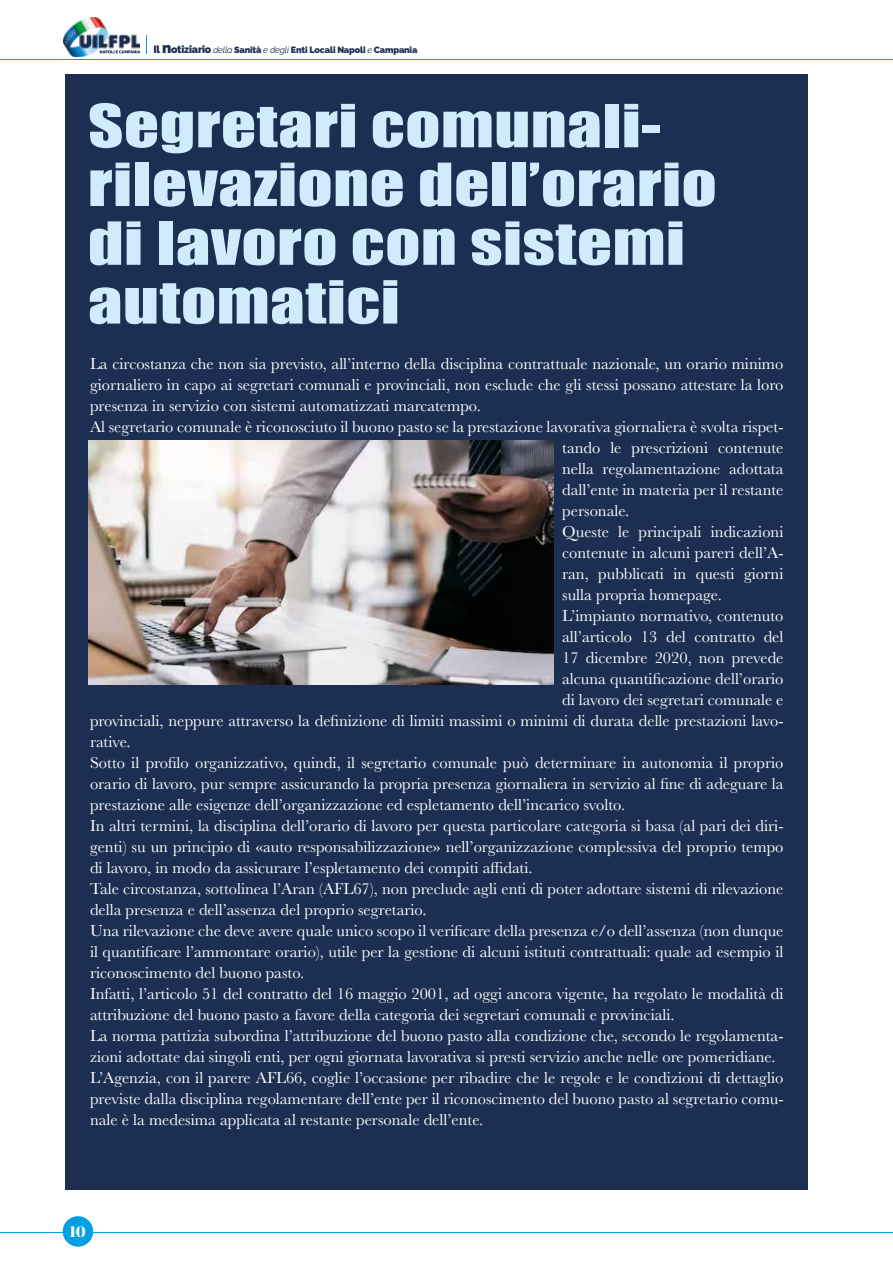
<style>
.page{position:relative;width:893px;height:1263px;background:#fff}
.page>*{position:absolute;margin:0;border:0;box-sizing:border-box;transform-origin:0 0}
.t1{font:54.9px/58.8px "Impact";letter-spacing:.01em;color:#cfebfc;scale:1.25 1}
.t2{font:16.5px "Baskerville";color:#fff}
.t3{font:15px "Abril Fatface";color:#fff}
.t4{font:900 9px "Raleway";letter-spacing:-.02em;color:#1c2e52}
.s1{font-size:10.5px}
.s2{font-size:15px}
.s3{font-weight:400;font-style:italic}
</style>
<div class="page">
<img style="left:64px;top:18px;width:76px;height:39px">
<svg style="left:146px;top:35px;width:1px;height:18px"></svg>
<hr style="left:0;top:59px;width:893px;height:1px;background:#009fe3">
<hr style="left:0;top:1232px;width:893px;height:1px;background:#009fe3">
<div style="left:63px;top:1217px;width:29px;height:29px;background:#009fe3;border-radius:50%"></div>
<div style="left:63px;top:1216px;width:30px;height:31px;border:2px solid #009fe3;border-radius:50%"></div>
<div style="left:66px;top:74px;width:742px;height:1115px;background:#1c2e52"></div>
<img style="left:88px;top:441px;width:466px;height:243px">
<p class="t4" style="left:153px;top:45px;width:265px"><span class="s1">Il</span> <span class="s2">n</span><span class="s1">otiziario</span> <span class="s3">della</span> Sanità <span class="s3">e degli</span> Enti Locali Napoli <span class="s3">e</span> Campania</p>
<h1 class="t1" style="left:88px;top:95px;width:504px">Segretari comunali&shy;rilevazione dell’orario di lavoro con sistemi automatici</h1>
<p class="t2" style="left:90px;top:353px;width:695px">La circostanza che non sia previsto, all’interno della disciplina contrattuale nazionale, un orario minimo</p>
<p class="t2" style="left:90px;top:374px;width:695px">giornaliero in capo ai segretari comunali e provinciali, non esclude che gli stessi possano attestare la loro</p>
<p class="t2" style="left:90px;top:395px;width:392px">presenza in servizio con sistemi automatizzati marcatempo.</p>
<p class="t2" style="left:90px;top:416px;width:695px">Al segretario comunale è riconosciuto il buono pasto se la prestazione lavorativa giornaliera è svolta rispet-</p>
<p class="t2" style="left:562px;top:437px;width:223px">tando le prescrizioni contenute</p>
<p class="t2" style="left:562px;top:458px;width:223px">nella regolamentazione adottata</p>
<p class="t2" style="left:562px;top:479px;width:223px">dall’ente in materia per il restante</p>
<p class="t2" style="left:562px;top:500px;width:69px">personale.</p>
<p class="t2" style="left:562px;top:521px;width:223px">Queste le principali indicazioni</p>
<p class="t2" style="left:562px;top:542px;width:223px">contenute in alcuni pareri dell’A-</p>
<p class="t2" style="left:562px;top:563px;width:223px">ran, pubblicati in questi giorni</p>
<p class="t2" style="left:562px;top:584px;width:161px">sulla propria homepage.</p>
<p class="t2" style="left:562px;top:605px;width:223px">L’impianto normativo, contenuto</p>
<p class="t2" style="left:562px;top:626px;width:223px">all’articolo 13 del contratto del</p>
<p class="t2" style="left:562px;top:647px;width:223px">17 dicembre 2020, non prevede</p>
<p class="t2" style="left:562px;top:668px;width:223px">alcuna quantificazione dell’orario</p>
<p class="t2" style="left:562px;top:689px;width:223px">di lavoro dei segretari comunale e</p>
<p class="t2" style="left:90px;top:710px;width:695px">provinciali, neppure attraverso la definizione di limiti massimi o minimi di durata delle prestazioni lavo-</p>
<p class="t2" style="left:90px;top:731px;width:42px">rative.</p>
<p class="t2" style="left:90px;top:752px;width:695px">Sotto il profilo organizzativo, quindi, il segretario comunale può determinare in autonomia il proprio</p>
<p class="t2" style="left:90px;top:773px;width:695px">orario di lavoro, pur sempre assicurando la propria presenza giornaliera in servizio al fine di adeguare la</p>
<p class="t2" style="left:90px;top:794px;width:537px">prestazione alle esigenze dell’organizzazione ed espletamento dell’incarico svolto.</p>
<p class="t2" style="left:90px;top:815px;width:695px">In altri termini, la disciplina dell’orario di lavoro per questa particolare categoria si basa (al pari dei diri-</p>
<p class="t2" style="left:90px;top:836px;width:695px">genti) su un principio di «auto responsabilizzazione» nell’organizzazione complessiva del proprio tempo</p>
<p class="t2" style="left:90px;top:857px;width:444px">di lavoro, in modo da assicurare l’espletamento dei compiti affidati.</p>
<p class="t2" style="left:90px;top:878px;width:695px">Tale circostanza, sottolinea l’Aran (AFL67), non preclude agli enti di poter adottare sistemi di rilevazione</p>
<p class="t2" style="left:90px;top:899px;width:338px">della presenza e dell’assenza del proprio segretario.</p>
<p class="t2" style="left:90px;top:920px;width:695px">Una rilevazione che deve avere quale unico scopo il verificare della presenza e/o dell’assenza (non dunque</p>
<p class="t2" style="left:90px;top:941px;width:695px">il quantificare l’ammontare orario), utile per la gestione di alcuni istituti contrattuali: quale ad esempio il</p>
<p class="t2" style="left:90px;top:962px;width:216px">riconoscimento del buono pasto.</p>
<p class="t2" style="left:90px;top:983px;width:695px">Infatti, l’articolo 51 del contratto del 16 maggio 2001, ad oggi ancora vigente, ha regolato le modalità di</p>
<p class="t2" style="left:90px;top:1004px;width:586px">attribuzione del buono pasto a favore della categoria dei segretari comunali e provinciali.</p>
<p class="t2" style="left:90px;top:1025px;width:695px">La norma pattizia subordina l’attribuzione del buono pasto alla condizione che, secondo le regolamenta-</p>
<p class="t2" style="left:90px;top:1046px;width:687px">zioni adottate dai singoli enti, per ogni giornata lavorativa si presti servizio anche nelle ore pomeridiane.</p>
<p class="t2" style="left:90px;top:1067px;width:695px">L’Agenzia, con il parere AFL66, coglie l’occasione per ribadire che le regole e le condizioni di dettaglio</p>
<p class="t2" style="left:90px;top:1088px;width:695px">previste dalla disciplina regolamentare dell’ente per il riconoscimento del buono pasto al segretario comu-</p>
<p class="t2" style="left:90px;top:1109px;width:395px">nale è la medesima applicata al restante personale dell’ente.</p>
<p class="t3" style="left:70px;top:1221px;width:18px">10</p>
</div>
